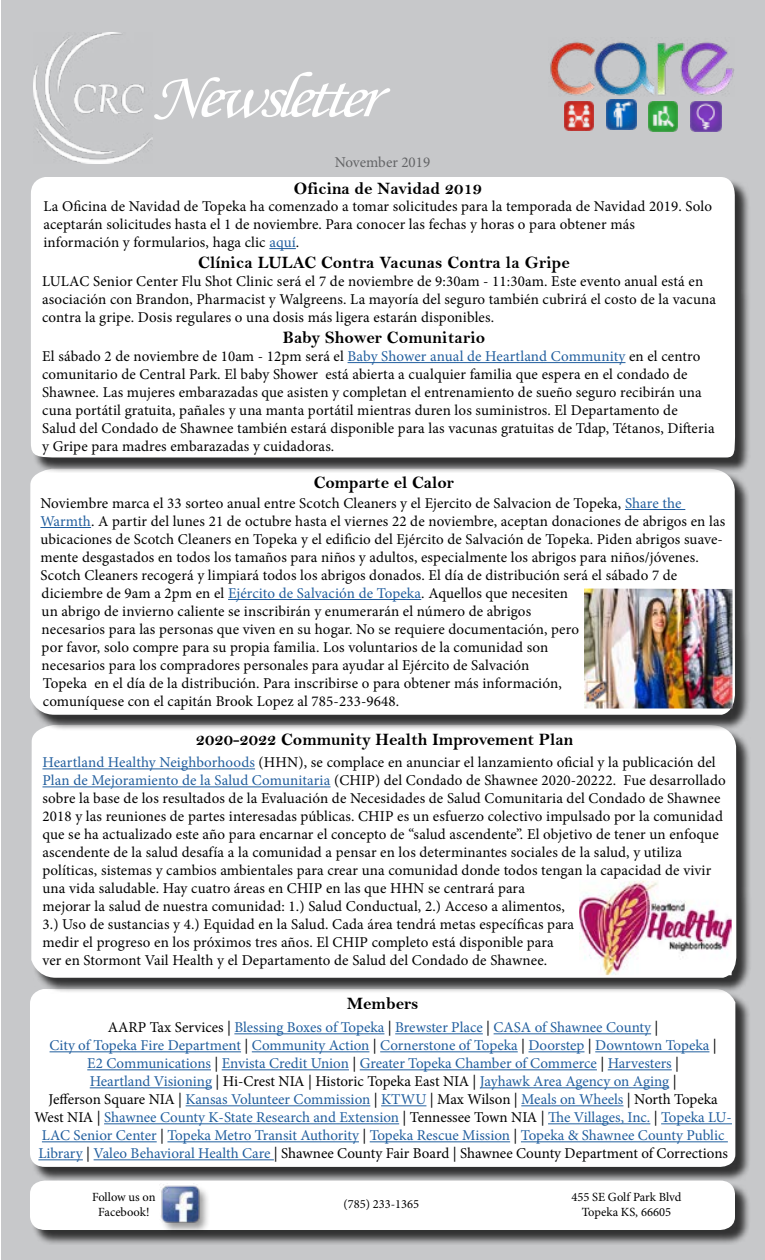
<style>
.page{position:relative;width:765px;height:1260px;background:#fff}
.page>*{position:absolute;margin:0;border:0;box-sizing:border-box;transform-origin:0 0}
.t1{font:64.62px "Monotype Corsiva";letter-spacing:-.08em;color:#fff;scale:1.1 1}
.t2{font:17.5px "Bell MT Bold";color:#000}
.t3{font:15px/18px "Minion Pro";letter-spacing:.01em;color:#000}
.t4{font:15px/18px "Minion Pro";letter-spacing:-.005em;color:#215e9e;text-align:center}
.t5{font:15px "Minion Pro";color:#636466}
.t6{font:12.5px/15px "Minion Pro";color:#000;text-align:center}
.s1{color:#215e9e}
.s2{color:#000}
</style>
<div class="page">
<div style="left:1px;top:0;width:764px;height:1260px;background:#c7c8ca"></div>
<div style="left:32px;top:991px;width:719px;height:191px;background:#000;opacity:.75"></div>
<div style="left:30px;top:991px;width:705px;height:176px;background:#fff"></div>
<div style="left:33px;top:727px;width:719px;height:266px;background:#000;opacity:.75"></div>
<div style="left:31px;top:731px;width:706px;height:247px;background:#fff"></div>
<div style="left:32px;top:471px;width:719px;height:260px;background:#000;opacity:.75"></div>
<div style="left:30px;top:471px;width:706px;height:244px;background:#fff"></div>
<hr style="left:625px;top:509px;width:60px;height:1px;background:#215e9e">
<hr style="left:40px;top:527px;width:51px;height:1px;background:#215e9e">
<hr style="left:228px;top:599px;width:193px;height:1px;background:#215e9e">
<img style="left:34px;top:33px;width:119px;height:131px">
<hr style="left:234px;top:1033px;width:150px;height:1px;background:#215e9e">
<hr style="left:395px;top:1033px;width:88px;height:1px;background:#215e9e">
<hr style="left:494px;top:1033px;width:157px;height:1px;background:#215e9e">
<hr style="left:50px;top:1051px;width:191px;height:1px;background:#215e9e">
<hr style="left:252px;top:1051px;width:117px;height:1px;background:#215e9e">
<hr style="left:380px;top:1051px;width:138px;height:1px;background:#215e9e">
<hr style="left:529px;top:1051px;width:56px;height:1px;background:#215e9e">
<hr style="left:595px;top:1051px;width:114px;height:1px;background:#215e9e">
<hr style="left:87px;top:1069px;width:124px;height:1px;background:#215e9e">
<hr style="left:222px;top:1069px;width:127px;height:1px;background:#215e9e">
<hr style="left:360px;top:1069px;width:237px;height:1px;background:#215e9e">
<hr style="left:608px;top:1069px;width:64px;height:1px;background:#215e9e">
<hr style="left:90px;top:1087px;width:122px;height:1px;background:#215e9e">
<hr style="left:480px;top:1087px;width:189px;height:1px;background:#215e9e">
<hr style="left:186px;top:1105px;width:184px;height:1px;background:#215e9e">
<hr style="left:381px;top:1105px;width:45px;height:1px;background:#215e9e">
<hr style="left:521px;top:1105px;width:102px;height:1px;background:#215e9e">
<hr style="left:104px;top:1123px;width:295px;height:1px;background:#215e9e">
<hr style="left:548px;top:1123px;width:102px;height:1px;background:#215e9e">
<hr style="left:661px;top:1123px;width:71px;height:1px;background:#215e9e">
<hr style="left:42px;top:1141px;width:115px;height:1px;background:#215e9e">
<hr style="left:167px;top:1141px;width:192px;height:1px;background:#215e9e">
<hr style="left:370px;top:1141px;width:140px;height:1px;background:#215e9e">
<hr style="left:521px;top:1141px;width:207px;height:1px;background:#215e9e">
<hr style="left:38px;top:1159px;width:45px;height:1px;background:#215e9e">
<hr style="left:94px;top:1159px;width:180px;height:1px;background:#215e9e">
<div style="left:32px;top:1183px;width:719px;height:62px;background:#000;opacity:.75"></div>
<div style="left:30px;top:1181px;width:705px;height:49px;background:#fff"></div>
<div style="left:161px;top:1185px;width:50px;height:50px;background:#000;opacity:.4"></div>
<img style="left:160px;top:1183px;width:41px;height:42px">
<img style="left:550px;top:41px;width:184px;height:55px">
<img style="left:564px;top:101px;width:30px;height:30px">
<img style="left:606px;top:100px;width:30px;height:30px">
<img style="left:648px;top:101px;width:30px;height:31px">
<img style="left:690px;top:101px;width:32px;height:31px">
<img style="left:584px;top:589px;width:148px;height:119px">
<hr style="left:42px;top:769px;width:213px;height:1px;background:#215e9e">
<hr style="left:42px;top:787px;width:289px;height:1px;background:#215e9e">
<img style="left:579px;top:880px;width:153px;height:95px">
<div style="left:33px;top:179px;width:718px;height:294px;background:#000;opacity:.75"></div>
<div style="left:31px;top:177px;width:705px;height:281px;background:#fff"></div>
<svg style="left:269px;top:248px;width:27px;height:1px"></svg>
<hr style="left:348px;top:362px;width:278px;height:1px;background:#215e9e">
<h1 class="t1" style="left:151px;top:57px;width:207px">Newsletter</h1>
<p class="t5" style="left:335px;top:152px;width:97px">November 2019</p>
<p class="t2" style="left:294px;top:178px;width:190px">Oficina de Navidad 2019</p>
<p class="t3" style="left:43px;top:197px;width:670px">La Oficina de Navidad de Topeka ha comenzado a tomar solicitudes para la temporada de Navidad 2019. Solo aceptarán solicitudes hasta el 1 de noviembre. Para conocer las fechas y horas o para obtener más información y formularios, haga clic <span class="s1">aquí</span>.</p>
<p class="t2" style="left:198px;top:252px;width:373px">Clínica LULAC Contra Vacunas Contra la Gripe</p>
<p class="t3" style="left:42px;top:272px;width:675px">LULAC Senior Center Flu Shot Clinic será el 7 de noviembre de 9:30am - 11:30am. Este evento anual está en asociación con Brandon, Pharmacist y Walgreens. La mayoría del seguro también cubrirá el costo de la vacuna contra la gripe. Dosis regulares o una dosis más ligera estarán disponibles.</p>
<p class="t2" style="left:283px;top:327px;width:204px">Baby Shower Comunitario</p>
<p class="t3" style="left:42px;top:347px;width:674px">El sábado 2 de noviembre de 10am - 12pm será el <span class="s1">Baby Shower anual de Heartland Community</span> en el centro comunitario de Central Park. El baby Shower está abierta a cualquier familia que espera en el condado de Shawnee. Las mujeres embarazadas que asisten y completan el entrenamiento de sueño seguro recibirán una cuna portátil gratuita, pañales y una manta portátil mientras duren los suministros. El Departamento de Salud del Condado de Shawnee también estará disponible para las vacunas gratuitas de Tdap, Tétanos, Difteria y Gripe para madres embarazadas y cuidadoras.</p>
<p class="t2" style="left:314px;top:472px;width:142px">Comparte el Calor</p>
<p class="t3" style="left:40px;top:494px;width:686px">Noviembre marca el 33 sorteo anual entre Scotch Cleaners y el Ejercito de Salvacion de Topeka, <span class="s1">Share the Warmth</span>. A partir del lunes 21 de octubre hasta el viernes 22 de noviembre, aceptan donaciones de abrigos en las ubicaciones de Scotch Cleaners en Topeka y el edificio del Ejército de Salvación de Topeka. Piden abrigos suave&shy;mente desgastados en todos los tamaños para niños y adultos, especialmente los abrigos para niños/jóvenes.<br>Scotch Cleaners recogerá y limpiará todos los abrigos donados. El día de distribución será el sábado 7 de diciembre de 9am a 2pm en el <span class="s1">Ejército de Salvación de Topeka</span>. Aquellos que necesiten<br>un abrigo de invierno caliente se inscribirán y enumerarán el número de abrigos<br>necesarios para las personas que viven en su hogar. No se requiere documentación, pero<br>por favor, solo compre para su propia familia. Los voluntarios de la comunidad son<br>necesarios para los compradores personales para ayudar al Ejército de Salvación<br>Topeka en el día de la distribución. Para inscribirse o para obtener más información,<br>comuníquese con el capitán Brook Lopez al 785-233-9648.</p>
<p class="t2" style="left:196px;top:729px;width:379px">2020-2022 Community Health Improvement Plan</p>
<p class="t3" style="left:42px;top:754px;width:685px"><span class="s1">Heartland Healthy Neighborhoods</span> (HHN), se complace en anunciar el lanzamiento oficial y la publicación del <span class="s1">Plan de Mejoramiento de la Salud Comunitaria</span> (CHIP) del Condado de Shawnee 2020-20222. Fue desarrollado sobre la base de los resultados de la Evaluación de Necesidades de Salud Comunitaria del Condado de Shawnee 2018 y las reuniones de partes interesadas públicas. CHIP es un esfuerzo colectivo impulsado por la comunidad que se ha actualizado este año para encarnar el concepto de “salud ascendente”. El objetivo de tener un enfoque ascendente de la salud desafía a la comunidad a pensar en los determinantes sociales de la salud, y utiliza políticas, sistemas y cambios ambientales para crear una comunidad donde todos tengan la capacidad de vivir una vida saludable. Hay cuatro áreas en CHIP en las que HHN se centrará para<br>mejorar la salud de nuestra comunidad: 1.) Salud Conductual, 2.) Acceso a alimentos,<br>3.) Uso de sustancias y 4.) Equidad en la Salud. Cada área tendrá metas específicas para<br>medir el progreso en los próximos tres años. El CHIP completo está disponible para<br>ver en Stormont Vail Health y el Departamento de Salud del Condado de Shawnee.</p>
<p class="t2" style="left:347px;top:993px;width:73px">Members</p>
<p class="t4" style="left:34px;top:1019px;width:699px"><span class="s2">AARP Tax Services |</span> Blessing Boxes of Topeka <span class="s2">|</span> Brewster Place <span class="s2">|</span> CASA of Shawnee County <span class="s2">|<br></span>City of Topeka Fire Department <span class="s2">|</span> Community Action <span class="s2">|</span> Cornerstone of Topeka <span class="s2">|</span> Doorstep <span class="s2">|</span> Downtown Topeka <span class="s2">|<br></span>E2 Communications <span class="s2">|</span> Envista Credit Union <span class="s2">|</span> Greater Topeka Chamber of Commerce <span class="s2">|</span> Harvesters <span class="s2">|<br></span>Heartland Visioning <span class="s2">| Hi-Crest NIA | Historic Topeka East NIA |</span> Jayhawk Area Agency on Aging <span class="s2">|<br>Jefferson Square NIA |</span> Kansas Volunteer Commission <span class="s2">|</span> KTWU <span class="s2">| Max Wilson |</span> Meals on Wheels <span class="s2">| North Topeka West NIA |</span> Shawnee County K-State Research and Extension <span class="s2">| Tennessee Town NIA |</span> The Villages, Inc. <span class="s2">|</span> Topeka LU-LAC Senior Center <span class="s2">|</span> Topeka Metro Transit Authority <span class="s2">|</span> Topeka Rescue Mission <span class="s2">|</span> Topeka &amp; Shawnee County Public Library <span class="s2">|</span> Valeo Behavioral Health Care <span class="s2">| Shawnee County Fair Board | Shawnee County Department of Corrections</span></p>
<p class="t6" style="left:571px;top:1189px;width:111px">455 SE Golf Park Blvd<br>Topeka KS, 66605</p>
<p class="t6" style="left:92px;top:1189px;width:65px">Follow us on<br>Facebook!</p>
<p class="t6" style="left:343px;top:1196px;width:77px">(785) 233-1365</p>
</div>
